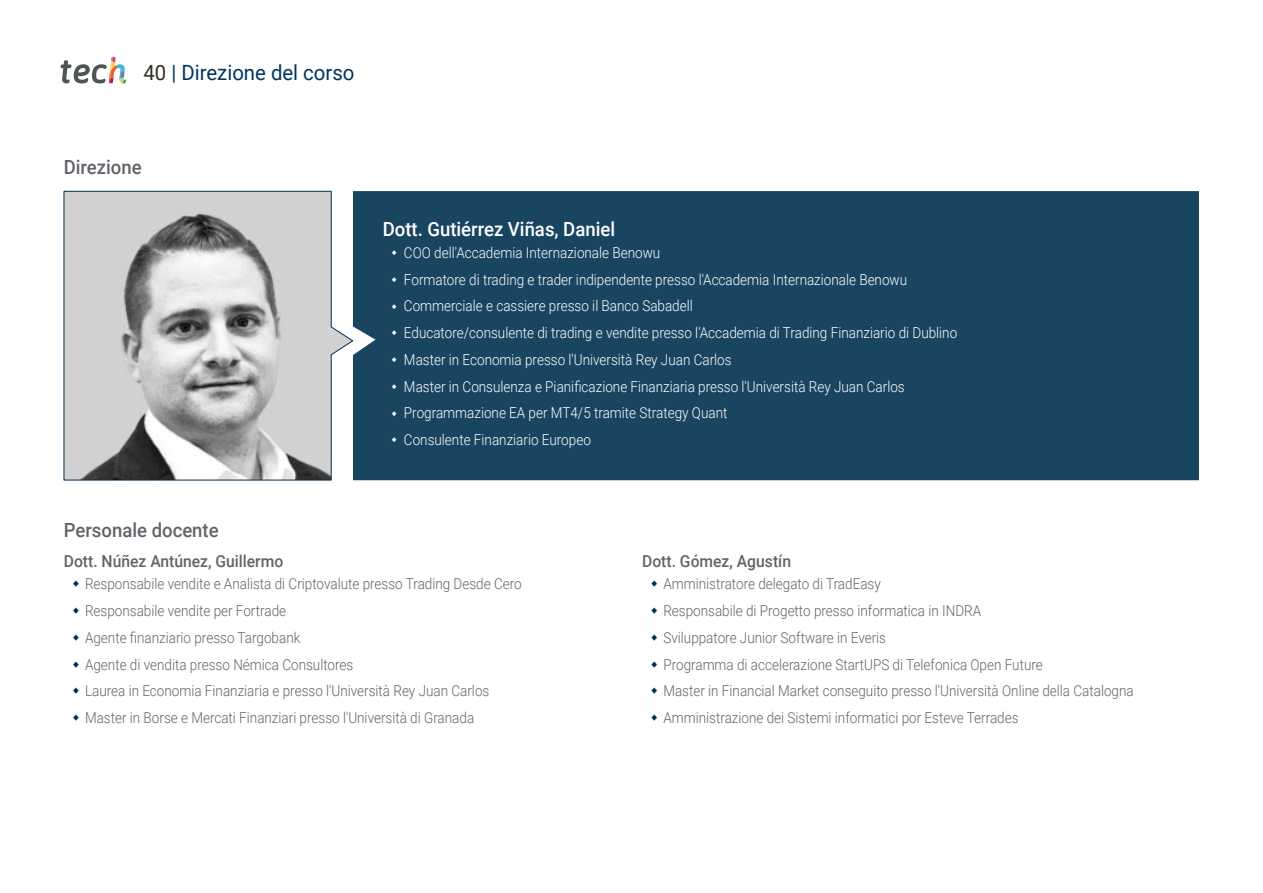
<style>
.page{position:relative;width:1263px;height:893px;background:#fff}
.page>*{position:absolute;margin:0;border:0;box-sizing:border-box;transform-origin:0 0}
.t1{font:21px "Roboto";color:#00355e}
.t2{font:500 19.5px "Roboto";color:#fff;scale:.95 1}
.t3{font:500 19.5px "Roboto";color:#61646a;scale:.95 1}
.t4{font:500 16.5px "Roboto";color:#61646a;scale:.95 1}
.t5{font:300 15px/26.7px "Roboto";color:#61646a;scale:.9 1}
.t6{font:300 15px/26.7px "Roboto";color:#fff;scale:.9 1}
.s1{color:#312e20}
</style>
<div class="page">
<svg style="left:61px;top:57px;width:65px;height:27px"></svg>
<div style="left:353px;top:191px;width:846px;height:289px;background:#1a4561"></div>
<svg style="left:64px;top:191px;width:289px;height:289px;background:#c0c0c0"></svg>
<svg style="left:392px;top:250px;width:5px;height:5px"></svg>
<svg style="left:392px;top:277px;width:5px;height:5px"></svg>
<svg style="left:392px;top:304px;width:5px;height:5px"></svg>
<svg style="left:392px;top:331px;width:5px;height:5px"></svg>
<svg style="left:392px;top:357px;width:5px;height:5px"></svg>
<svg style="left:392px;top:384px;width:5px;height:5px"></svg>
<svg style="left:392px;top:411px;width:5px;height:5px"></svg>
<svg style="left:392px;top:438px;width:5px;height:5px"></svg>
<h1 class="t1" style="left:144px;top:57px;width:213px"><span class="s1">40</span> | Direzione del corso</h1>
<h2 class="t3" style="left:64px;top:153px;width:84px">Direzione</h2>
<h2 class="t3" style="left:64px;top:517px;width:165px">Personale docente</h2>
<h2 class="t2" style="left:383px;top:215px;width:246px">Dott. Gutiérrez Viñas, Daniel</h2>
<p class="t6" style="left:404px;top:239px;width:616px">COO dell'Accademia Internazionale Benowu<br>Formatore di trading e trader indipendente presso l'Accademia Internazionale Benowu Commerciale e cassiere presso il Banco Sabadell<br>Educatore/consulente di trading e vendite presso l'Accademia di Trading Finanziario di Dublino Master in Economia presso l'Università Rey Juan Carlos<br>Master in Consulenza e Pianificazione Finanziaria presso l'Università Rey Juan Carlos Programmazione EA per MT4/5 tramite Strategy Quant<br>Consulente Finanziario Europeo</p>
<p class="t4" style="left:64px;top:550px;width:233px">Dott. Núñez Antúnez, Guillermo</p>
<p class="t5" style="left:85px;top:570px;width:487px">Responsabile vendite e Analista di Criptovalute presso Trading Desde Cero Responsabile vendite per Fortrade<br>Agente finanziario presso Targobank<br>Agente di vendita presso Némica Consultores<br>Laurea in Economia Finanziaria e presso l'Università Rey Juan Carlos Master in Borse e Mercati Finanziari presso l'Università di Granada</p>
<p class="t4" style="left:642px;top:550px;width:158px">Dott. Gómez, Agustín</p>
<p class="t5" style="left:663px;top:570px;width:524px">Amministratore delegato di TradEasy<br>Responsabile di Progetto presso informatica in INDRA<br>Sviluppatore Junior Software in Everis<br>Programma di accelerazione StartUPS di Telefonica Open Future<br>Master in Financial Market conseguito presso l'Università Online della Catalogna Amministrazione dei Sistemi informatici por Esteve Terrades</p>
</div>
